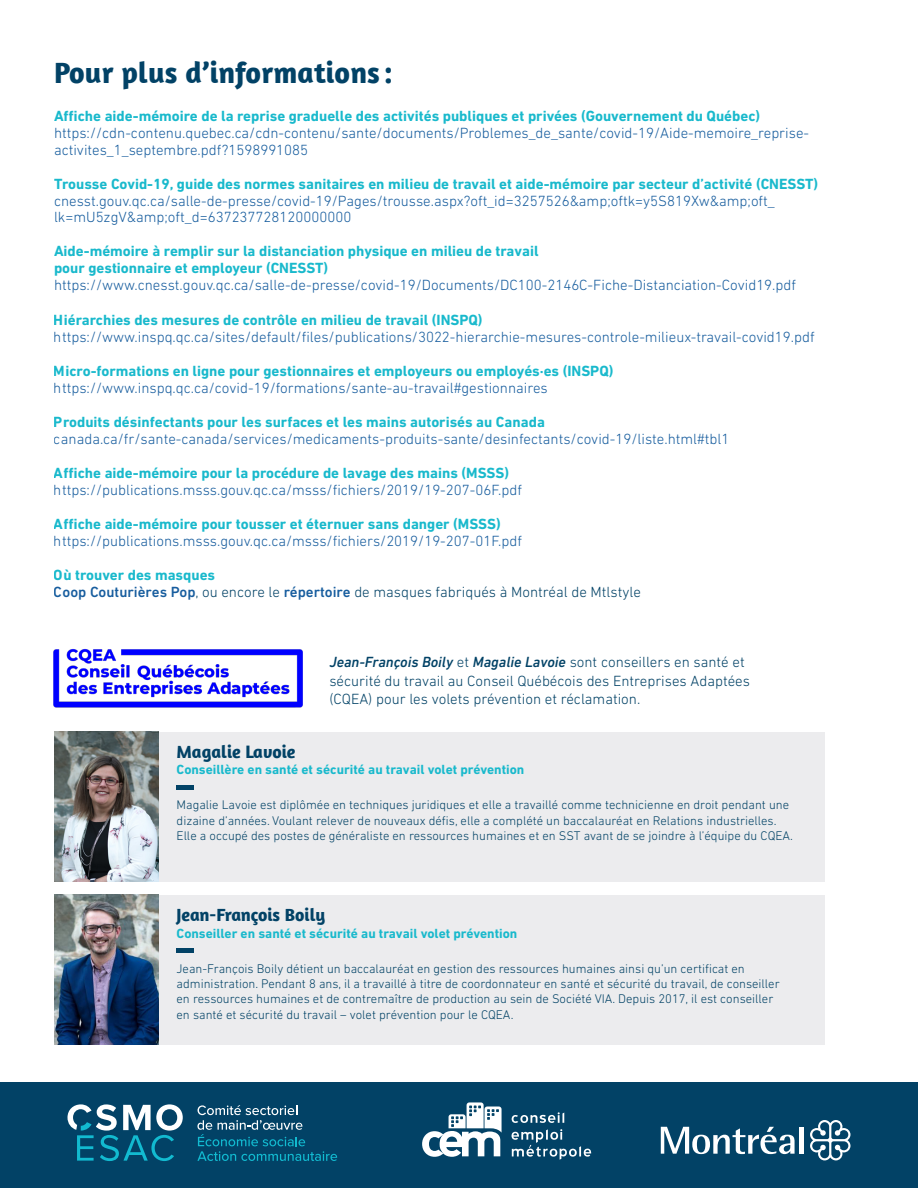
<style>
.page{position:relative;width:918px;height:1188px;background:#fff}
.page>*{position:absolute;margin:0;border:0;box-sizing:border-box;transform-origin:0 0}
.t1{font:700 30px "Amaranth";letter-spacing:.005em;color:#024266}
.t2{font:700 18px "Amaranth";color:#024266}
.t3{font:300 15px/16.5px "DIN Next LT Pro";color:#175d9e}
.t4{font:700 15px/17.1px "DIN Next LT Pro";color:#19b9cc}
.t5{font:300 15px/18.8px "DIN Next LT Pro";color:#024266}
.t6{font:700 13.5px "DIN Next LT Pro";color:#19b9cc}
.t7{font:300 12.75px/15.3px "DIN Next LT Pro";color:#024266}
.s1{font-weight:700;color:#19b9cc}
.s2{font-weight:500;color:#175d9e}
.s3{font-weight:500;font-style:italic}
</style>
<div class="page">
<div style="left:0;top:1082px;width:918px;height:106px;background:#024266"></div>
<svg style="left:68px;top:1104px;width:115px;height:57px"></svg>
<svg style="left:197px;top:1105px;width:140px;height:56px"></svg>
<svg style="left:661px;top:1127px;width:134px;height:27px"></svg>
<hr style="left:799px;top:1127px;width:4px;height:27px;background:#fff">
<svg style="left:810px;top:1120px;width:41px;height:40px"></svg>
<svg style="left:512px;top:1112px;width:52px;height:11px"></svg>
<svg style="left:512px;top:1129px;width:79px;height:31px"></svg>
<svg style="left:422px;top:1102px;width:80px;height:55px"></svg>
<div style="left:150px;top:895px;width:675px;height:150px;background:#ececee"></div>
<div style="left:150px;top:732px;width:675px;height:149px;background:#ececee"></div>
<hr style="left:177px;top:949px;width:17px;height:4px;background:#024266">
<div style="left:177px;top:785px;width:17px;height:5px;background:#024266"></div>
<img style="left:54px;top:895px;width:105px;height:150px">
<img style="left:54px;top:732px;width:105px;height:149px">
<img style="left:53px;top:649px;width:250px;height:59px">
<p class="t1" style="left:54px;top:54px;width:341px">Pour plus d’informations :</p>
<p class="t4" style="left:54px;top:107px;width:708px">Affiche aide-mémoire de la reprise graduelle des activités publiques et privées (Gouvernement du Québec)</p>
<p class="t3" style="left:54px;top:125px;width:757px">https://cdn-contenu.quebec.ca/cdn-contenu/sante/documents/Problemes_de_sante/covid-19/Aide-memoire_reprise&shy;activites_1_septembre.pdf?1598991085</p>
<p class="t4" style="left:54px;top:175px;width:766px">Trousse Covid-19, guide des normes sanitaires en milieu de travail et aide-mémoire par secteur d’activité (CNESST)</p>
<p class="t3" style="left:54px;top:192px;width:722px">cnesst.gouv.qc.ca/salle-de-presse/covid-19/Pages/trousse.aspx?oft_id=3257526&amp;amp;oftk=y5S819Xw&amp;amp;oft_ lk=mU5zgV&amp;amp;oft_d=637237728120000000</p>
<p class="t4" style="left:54px;top:243px;width:486px">Aide-mémoire à remplir sur la distanciation physique en milieu de travail pour gestionnaire et employeur (CNESST)</p>
<p class="t3" style="left:54px;top:277px;width:744px">https://www.cnesst.gouv.qc.ca/salle-de-presse/covid-19/Documents/DC100-2146C-Fiche-Distanciation-Covid19.pdf</p>
<p class="t4" style="left:54px;top:311px;width:430px">Hiérarchies des mesures de contrôle en milieu de travail (INSPQ)</p>
<p class="t3" style="left:54px;top:328px;width:762px">https://www.inspq.qc.ca/sites/default/files/publications/3022-hierarchie-mesures-controle-milieux-travail-covid19.pdf</p>
<p class="t4" style="left:54px;top:362px;width:561px">Micro-formations en ligne pour gestionnaires et employeurs ou employés·es (INSPQ)</p>
<p class="t3" style="left:54px;top:379px;width:495px">https://www.inspq.qc.ca/covid-19/formations/sante-au-travail#gestionnaires</p>
<p class="t4" style="left:54px;top:413px;width:492px">Produits désinfectants pour les surfaces et les mains autorisés au Canada</p>
<p class="t3" style="left:54px;top:430px;width:677px">canada.ca/fr/sante-canada/services/medicaments-produits-sante/desinfectants/covid-19/liste.html#tbl1</p>
<p class="t4" style="left:54px;top:464px;width:457px">Affiche aide-mémoire pour la procédure de lavage des mains (MSSS)</p>
<p class="t3" style="left:54px;top:481px;width:470px">https://publications.msss.gouv.qc.ca/msss/fichiers/2019/19-207-06F.pdf</p>
<p class="t4" style="left:54px;top:515px;width:448px">Affiche aide-mémoire pour tousser et éternuer sans danger (MSSS)</p>
<p class="t3" style="left:54px;top:533px;width:470px">https://publications.msss.gouv.qc.ca/msss/fichiers/2019/19-207-01F.pdf</p>
<p class="t5" style="left:54px;top:566px;width:588px;line-height:17.1px"><span class="s1">Où trouver des masques<br></span><span class="s2">Coop Couturières Pop</span>, ou encore le <span class="s2">répertoire</span> de masques fabriqués à Montréal de Mtlstyle</p>
<p class="t2" style="left:177px;top:740px;width:121px">Magalie Lavoie</p>
<p class="t5" style="left:329px;top:652px;width:422px"><span class="s3">Jean-François Boily</span> et <span class="s3">Magalie Lavoie</span> sont conseillers en santé et sécurité du travail au Conseil Québécois des Entreprises Adaptées (CQEA) pour les volets prévention et réclamation.</p>
<p class="t6" style="left:177px;top:762px;width:349px">Conseillère en santé et sécurité au travail volet prévention</p>
<p class="t7" style="left:177px;top:797px;width:618px">Magalie Lavoie est diplômée en techniques juridiques et elle a travaillé comme technicienne en droit pendant une dizaine d’années. Voulant relever de nouveaux défis, elle a complété un baccalauréat en Relations industrielles.<br>Elle a occupé des postes de généraliste en ressources humaines et en SST avant de se joindre à l’équipe du CQEA.</p>
<p class="t2" style="left:177px;top:903px;width:150px">Jean-François Boily</p>
<p class="t6" style="left:177px;top:925px;width:342px">Conseiller en santé et sécurité au travail volet prévention</p>
<p class="t7" style="left:177px;top:961px;width:605px">Jean-François Boily détient un baccalauréat en gestion des ressources humaines ainsi qu’un certificat en administration. Pendant 8 ans, il a travaillé à titre de coordonnateur en santé et sécurité du travail, de conseiller en ressources humaines et de contremaître de production au sein de Société VIA. Depuis 2017, il est conseiller en santé et sécurité du travail – volet prévention pour le CQEA.</p>
</div>
